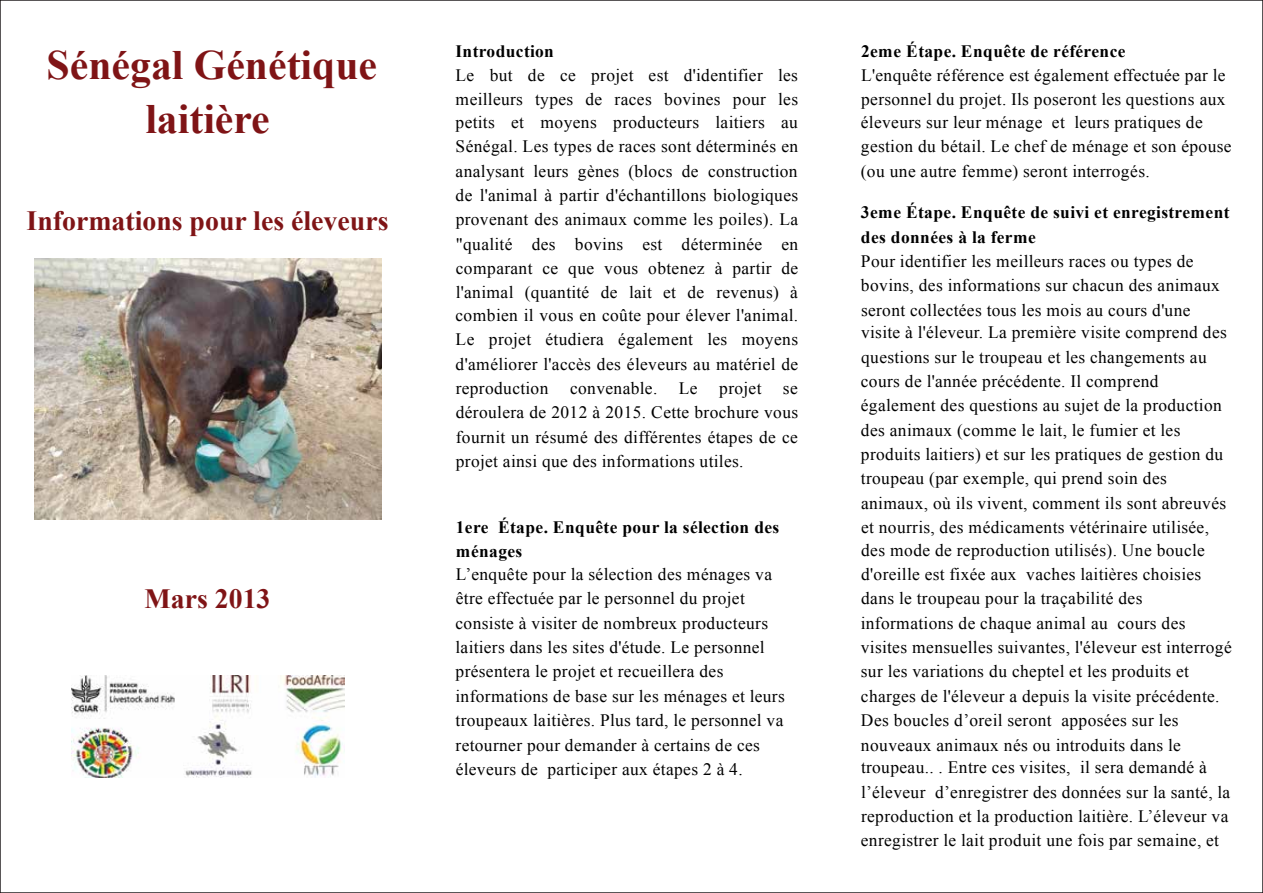
<style>
.page{position:relative;width:1263px;height:893px;background:#fff}
.page>*{position:absolute;margin:0;border:0;box-sizing:border-box;transform-origin:0 0}
.t1{font:700 41.7px/54px "Times New Roman";color:#7f1416;text-align:center}
.t2{font:700 27.9px "Times New Roman";color:#7f1416}
.t3{font:17.4px/24.3px "Times New Roman";letter-spacing:.02em;color:#010101}
.t4{font:700 17.4px/24.3px "Times New Roman";letter-spacing:.02em;color:#010101}
</style>
<div class="page">
<img style="left:35px;top:258px;width:346px;height:261px">
<img style="left:71px;top:676px;width:274px;height:101px">
<h1 class="t1" style="left:47px;top:37px;width:332px">Sénégal Génétique laitière</h1>
<h2 class="t2" style="left:27px;top:202px;width:364px">Informations pour les éleveurs</h2>
<h2 class="t2" style="left:145px;top:579px;width:127px">Mars 2013</h2>
<p class="t4" style="left:455px;top:38px;width:100px">Introduction</p>
<p class="t3" style="left:455px;top:63px;width:344px">Le but de ce projet est d'identifier les meilleurs types de races bovines pour les</p>
<p class="t3" style="left:455px;top:110px;width:344px;text-align:justify">petits et moyens producteurs laitiers au Sénégal. Les types de races sont déterminés en analysant leurs gènes (blocs de construction de l'animal à partir d'échantillons biologiques provenant des animaux comme les poiles). La "qualité des bovins est déterminée en comparant ce que vous obtenez à partir de l'animal (quantité de lait et de revenus) à</p>
<p class="t3" style="left:455px;top:303px;width:344px;text-align:justify">combien il vous en coûte pour élever l'animal.<br>Le projet étudiera également les moyens d'améliorer l'accès des éleveurs au matériel de reproduction convenable. Le projet se déroulera de 2012 à 2015. Cette brochure vous fournit un résumé des différentes étapes de ce projet ainsi que des informations utiles.</p>
<p class="t4" style="left:456px;top:515px;width:325px">1ere Étape. Enquête pour la sélection des ménages</p>
<p class="t3" style="left:455px;top:562px;width:331px">L’enquête pour la sélection des ménages va être effectuée par le personnel du projet consiste à visiter de nombreux producteurs laitiers dans les sites d'étude. Le personnel présentera le projet et recueillera des informations de base sur les ménages et leurs troupeaux laitières. Plus tard, le personnel va retourner pour demander à certains de ces éleveurs de participer aux étapes 2 à 4.</p>
<p class="t4" style="left:861px;top:38px;width:266px">2eme Étape. Enquête de référence</p>
<p class="t3" style="left:861px;top:63px;width:366px">L'enquête référence est également effectuée par le personnel du projet. Ils poseront les questions aux</p>
<p class="t3" style="left:861px;top:110px;width:372px">éleveurs sur leur ménage et leurs pratiques de gestion du bétail. Le chef de ménage et son épouse (ou une autre femme) seront interrogés.</p>
<p class="t4" style="left:861px;top:200px;width:370px">3eme Étape. Enquête de suivi et enregistrement des données à la ferme</p>
<p class="t3" style="left:861px;top:249px;width:361px">Pour identifier les meilleurs races ou types de bovins, des informations sur chacun des animaux seront collectées tous les mois au cours d'une</p>
<p class="t3" style="left:861px;top:320px;width:368px">visite à l'éleveur. La première visite comprend des questions sur le troupeau et les changements au cours de l'année précédente. Il comprend également des questions au sujet de la production des animaux (comme le lait, le fumier et les produits laitiers) et sur les pratiques de gestion du troupeau (par exemple, qui prend soin des animaux, où ils vivent, comment ils sont abreuvés et nourris, des médicaments vétérinaire utilisée,</p>
<p class="t3" style="left:861px;top:537px;width:372px">des mode de reproduction utilisés). Une boucle d'oreille est fixée aux vaches laitières choisies dans le troupeau pour la traçabilité des informations de chaque animal au cours des visites mensuelles suivantes, l'éleveur est interrogé sur les variations du cheptel et les produits et charges de l'éleveur a depuis la visite précédente.<br>Des boucles d’oreil seront apposées sur les nouveaux animaux nés ou introduits dans le</p>
<p class="t3" style="left:861px;top:755px;width:371px">troupeau.. . Entre ces visites, il sera demandé à l’éleveur d’enregistrer des données sur la santé, la reproduction et la production laitière. L’éleveur va enregistrer le lait produit une fois par semaine, et</p>
</div>
